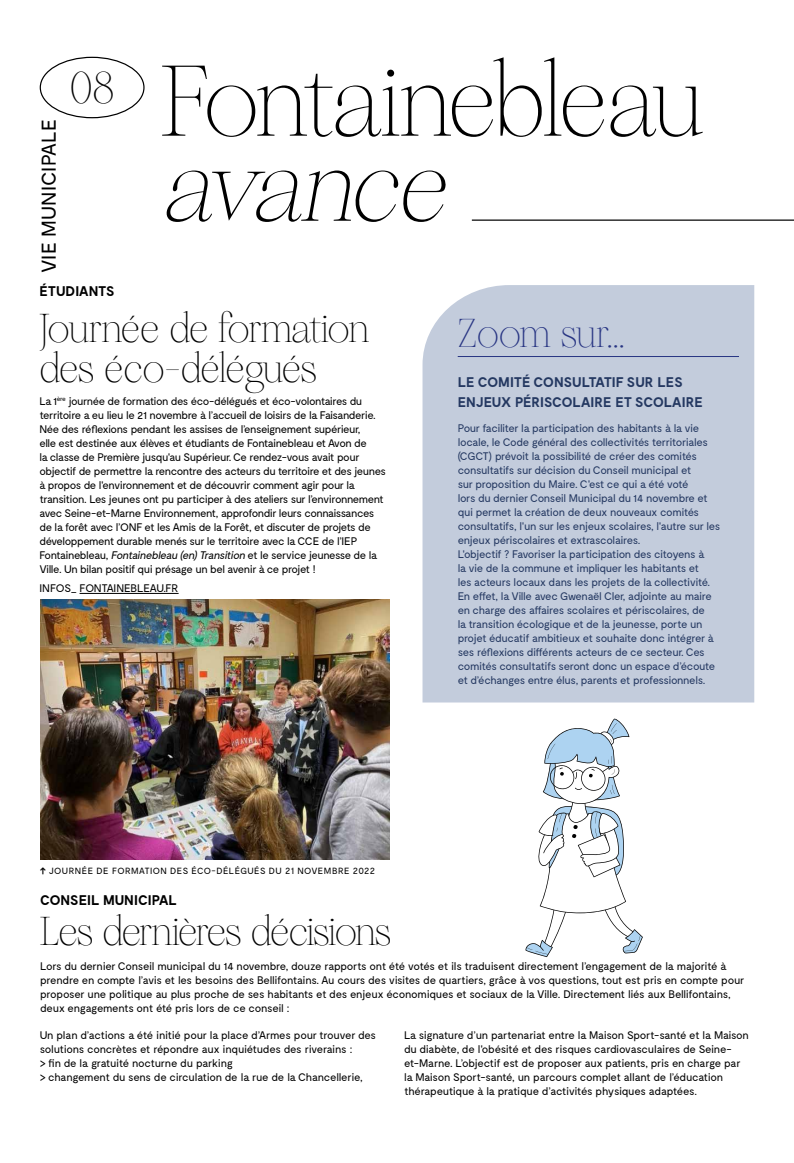
<style>
.page{position:relative;width:794px;height:1163px;background:#fff}
.page>*{position:absolute;margin:0;border:0;box-sizing:border-box;transform-origin:0 0}
.t1{font:100px "Sometimes Times";letter-spacing:-.04em;color:#000}
.t2{font:italic 100px "Sometimes Times";color:#000}
.t3{font:45px "Sometimes Times";color:#000}
.t4{font:40px/40px "Sometimes Times";letter-spacing:-.03em;color:#000}
.t5{font:40px "Sometimes Times";letter-spacing:-.01em;color:#283583}
.t6{font:20px "Moderat";color:#000}
.t7{font:700 14px/19.2px "Moderat";color:#243861}
.t8{font:700 14px "Moderat";color:#000}
.t9{font:11px/14px "Moderat";letter-spacing:-.04em;color:#000}
.t10{font:11px/14px "Moderat";letter-spacing:-.035em;color:#243861}
.t11{font:11px "Moderat";letter-spacing:-.015em;color:#000}
.t12{font:9px "Moderat";letter-spacing:.05em;color:#000}
.s1{font-style:italic}
.s2{font-weight:700}
</style>
<div class="page">
<div style="left:422px;top:285px;width:332px;height:417px;background:#c3ccdc"></div>
<div style="left:40px;top:57px;width:105px;height:61px;border:1px solid #000;border-radius:50%"></div>
<hr style="left:80px;top:593px;width:99px;height:1px;background:#000">
<hr style="left:458px;top:356px;width:281px;height:1px;background:#283583">
<hr style="left:472px;top:219px;width:322px;height:2px;background:#000">
<img style="left:40px;top:600px;width:350px;height:258px">
<svg style="left:525px;top:718px;width:118px;height:238px"></svg>
<h3 class="t6" style="left:38px;top:273px;width:156px;rotate:-90deg">VIE MUNICIPALE</h3>
<h2 class="t3" style="left:70px;top:61px;width:46px">08</h2>
<h1 class="t1" style="left:161px;top:42px;width:544px">Fontainebleau</h1>
<h1 class="t2" style="left:161px;top:127px;width:306px">avance</h1>
<p class="t8" style="left:39px;top:283px;width:77px">ÉTUDIANTS</p>
<h3 class="t4" style="left:39px;top:309px;width:331px">Journée de formation des éco-délégués</h3>
<p class="t9" style="left:39px;top:394px;width:348px">La 1<sup>ère</sup> journée de formation des éco-délégués et éco-volontaires du territoire a eu lieu le 21 novembre à l’accueil de loisirs de la Faisanderie.<br>Née des réflexions pendant les assises de l’enseignement supérieur,<br>elle est destinée aux élèves et étudiants de Fontainebleau et Avon de<br>la classe de Première jusqu'au Supérieur. Ce rendez-vous avait pour objectif de permettre la rencontre des acteurs du territoire et des jeunes à propos de l'environnement et de découvrir comment agir pour la transition. Les jeunes ont pu participer à des ateliers sur l’environnement avec Seine-et-Marne Environnement, approfondir leurs connaissances de la forêt avec l’ONF et les Amis de la Forêt, et discuter de projets de développement durable menés sur le territoire avec la CCE de l’IEP Fontainebleau, <span class="s1">Fontainebleau (en)Transition</span> et le service jeunesse de la Ville. Un bilan positif qui présage un bel avenir à ce projet !</p>
<p class="t11" style="left:39px;top:582px;width:141px">INFOS_ FONTAINEBLEAU.FR</p>
<p class="t12" style="left:40px;top:865px;width:337px"><span class="s2">↑</span> JOURNÉE DE FORMATION DES ÉCO-DÉLÉGUÉS DU 21 NOVEMBRE 2022</p>
<h3 class="t5" style="left:458px;top:309px;width:168px">Zoom sur...</h3>
<p class="t7" style="left:458px;top:373px;width:247px">LE COMITÉ CONSULTATIF SUR LES<br>ENJEUX PÉRISCOLAIRE ET SCOLAIRE</p>
<p class="t10" style="left:458px;top:421px;width:264px">Pour faciliter la participation des habitants à la vie locale, le Code général des collectivités territoriales (CGCT) prévoit la possibilité de créer des comités consultatifs sur décision du Conseil municipal et<br>sur proposition du Maire. C'est ce qui a été voté<br>lors du dernier Conseil Municipal du 14 novembre et qui permet la création de deux nouveaux comités consultatifs, l'un sur les enjeux scolaires, l'autre sur les enjeux périscolaires et extrascolaires.<br>L'objectif ? Favoriser la participation des citoyens à<br>la vie de la commune et impliquer les habitants et<br>les acteurs locaux dans les projets de la collectivité.<br>En effet, la Ville avec Gwenaël Cler, adjointe au maire en charge des affaires scolaires et périscolaires, de<br>la transition écologique et de la jeunesse, porte un projet éducatif ambitieux et souhaite donc intégrer à ses réflexions différents acteurs de ce secteur. Ces comités consultatifs seront donc un espace d’écoute et d’échanges entre élus, parents et professionnels.</p>
<p class="t8" style="left:40px;top:891px;width:138px">CONSEIL MUNICIPAL</p>
<h3 class="t4" style="left:40px;top:911px;width:353px">Les dernières décisions</h3>
<p class="t9" style="left:40px;top:959px;width:706px">Lors du dernier Conseil municipal du 14 novembre, douze rapports ont été votés et ils traduisent directement l’engagement de la majorité à prendre en compte l’avis et les besoins des Bellifontains. Au cours des visites de quartiers, grâce à vos questions, tout est pris en compte pour proposer une politique au plus proche de ses habitants et des enjeux économiques et sociaux de la Ville. Directement liés aux Bellifontains, deux engagements ont été pris lors de ce conseil :</p>
<p class="t9" style="left:40px;top:1028px;width:338px">Un plan d’actions a été initié pour la place d’Armes pour trouver des solutions concrètes et répondre aux inquiétudes des riverains :<br>&gt; fin de la gratuité nocturne du parking<br>&gt; changement du sens de circulation de la rue de la Chancellerie,</p>
<p class="t9" style="left:404px;top:1028px;width:346px">La signature d’un partenariat entre la Maison Sport-santé et la Maison du diabète, de l'obésité et des risques cardiovasculaires de Seine&shy;et-Marne. L’objectif est de proposer aux patients, pris en charge par la Maison Sport-santé, un parcours complet allant de l’éducation thérapeutique à la pratique d’activités physiques adaptées.</p>
</div>
